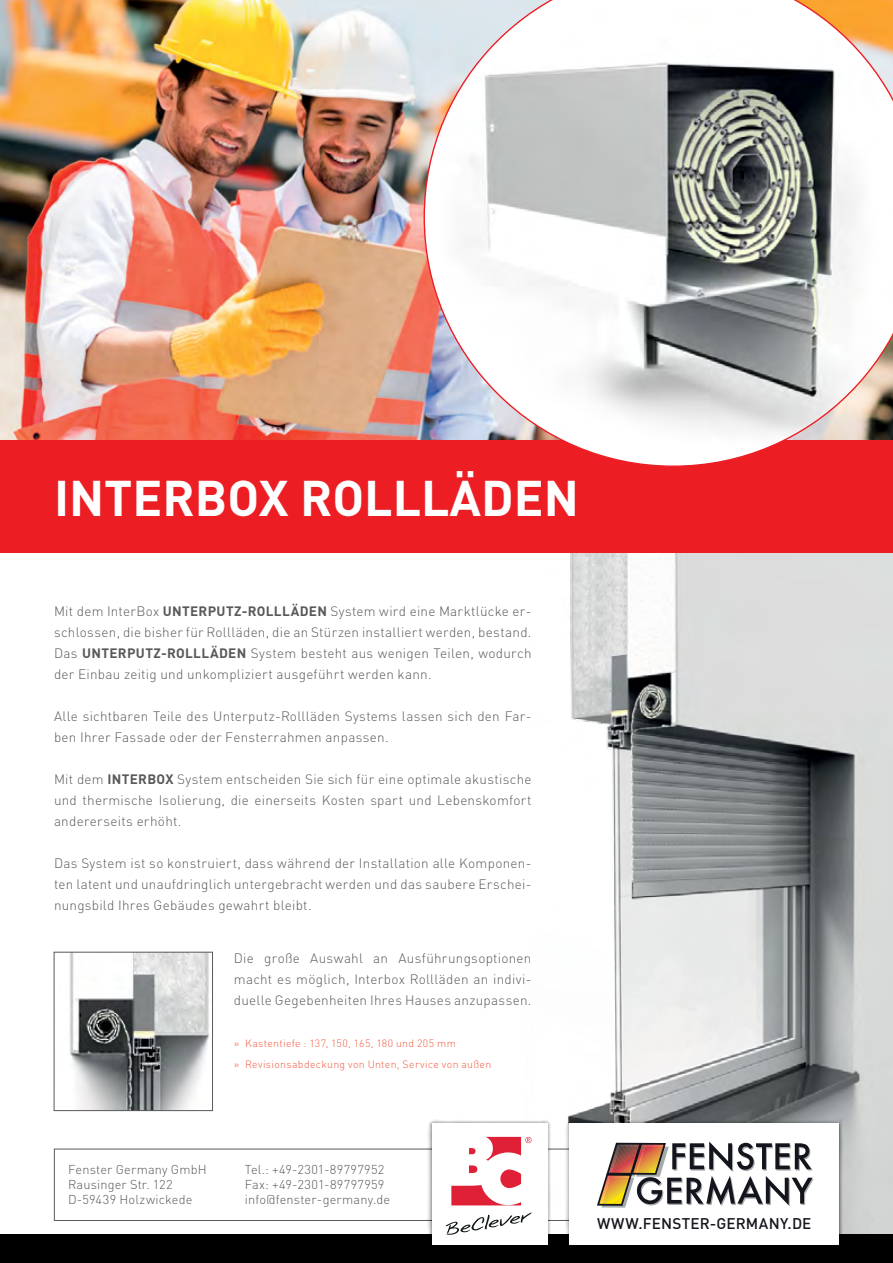
<style>
.page{position:relative;width:893px;height:1263px;background:#fff}
.page>*{position:absolute;margin:0;border:0;box-sizing:border-box;transform-origin:0 0}
.t1{font:700 49.5px "DIN";color:#fff}
.t2{font:500 15.3px "DIN";letter-spacing:.01em;color:#15151d}
.t3{font:300 13.5px/21px "DIN";letter-spacing:.02em;color:#58595b;text-align:justify}
.t4{font:700 13.5px "DIN";letter-spacing:.025em;color:#58595b}
.t5{font:300 12.75px/15.3px "DIN";letter-spacing:.015em;color:#58595b}
.t6{font:300 10.5px/21px "DIN";letter-spacing:.03em;color:#f15b40}
.s1{font-weight:700}
</style>
<div class="page">
<img style="left:551px;top:553px;width:342px;height:681px">
<div style="left:0;top:1234px;width:893px;height:29px;background:#000"></div>
<img style="left:0;top:0;width:424px;height:440px">
<div style="left:0;top:440px;width:893px;height:113px;background:#ed1d24"></div>
<svg style="left:424px;top:0;width:469px;height:466px"></svg>
<img style="left:69px;top:954px;width:141px;height:155px">
<div style="left:54px;top:952px;width:159px;height:159px;border:1px solid #58595b"></div>
<div style="left:54px;top:1149px;width:554px;height:72px;border:1px solid #58595b"></div>
<div style="left:565px;top:1119px;width:278px;height:130px;background:#000;opacity:.6"></div>
<div style="left:569px;top:1123px;width:270px;height:122px;background:#fff"></div>
<svg style="left:597px;top:1141px;width:217px;height:66px"></svg>
<div style="left:427px;top:1119px;width:124px;height:130px;background:#000;opacity:.6"></div>
<div style="left:432px;top:1123px;width:115px;height:122px;background:#fff"></div>
<svg style="left:451px;top:1137px;width:80px;height:68px"></svg>
<svg style="left:446px;top:1212px;width:85px;height:23px"></svg>
<h1 class="t1" style="left:54px;top:466px;width:526px">INTERBOX ROLLLÄDEN</h1>
<p class="t3" style="left:54px;top:601px;width:128px">Mit dem InterBox <span class="s1">UNTER</span></p>
<p class="t4" style="left:208px;top:602px;width:59px">PUTZ-ROLLLÄDEN</p>
<p class="t3" style="left:54px;top:601px;width:479px;text-indent:277px">System wird eine Marktlücke er&shy;schlossen, die bisher für Rollläden, die an Stürzen installiert werden, bestand.<br>Das <span class="s1">UNTER</span></p>
<p class="t4" style="left:127px;top:644px;width:59px">PUTZ-ROLLLÄDEN</p>
<p class="t3" style="left:54px;top:643px;width:479px;text-indent:197px">System besteht aus wenigen Teilen, wodurch der Einbau zeitig und unkompliziert ausgeführt werden kann.</p>
<p class="t3" style="left:54px;top:706px;width:479px">Alle sichtbaren Teile des Unterputz-Rollläden Systems lassen sich den Far&shy;ben Ihrer Fassade oder der Fensterrahmen anpassen.</p>
<p class="t3" style="left:54px;top:769px;width:68px">Mit dem <span class="s1">INTER</span></p>
<p class="t3" style="left:54px;top:769px;width:479px;text-indent:93px"><span class="s1">BOX</span> System entscheiden Sie sich für eine optimale akustische und thermische Isolierung, die einerseits Kosten spart und Lebenskomfort andererseits erhöht.</p>
<p class="t3" style="left:54px;top:853px;width:479px">Das System ist so konstruiert, dass während der Installation alle Komponen&shy;ten latent und unaufdringlich untergebracht werden und das saubere Erschei&shy;nungsbild Ihres Gebäudes gewahrt bleibt.</p>
<p class="t3" style="left:234px;top:947px;width:299px">Die große Auswahl an Ausführungsoptionen macht es möglich, Interbox Rollläden an indivi&shy;duelle Gegebenheiten Ihres Hauses anzupassen.</p>
<p class="t6" style="left:234px;top:1032px;width:259px">» Kastentiefe : 137, 150, 165, 180 und 205 mm<br>» Revisionsabdeckung von Unten, Service von außen</p>
<p class="t5" style="left:68px;top:1161px;width:140px">Fenster Germany GmbH<br>Rausinger Str. 122<br>D-59439 Holzwickede</p>
<p class="t5" style="left:245px;top:1161px;width:147px">Tel.: +49-2301-89797952<br>Fax: +49-2301-89797959 info@fenster-germany.de</p>
<p class="t2" style="left:597px;top:1214px;width:216px">WWW.FENSTER-GERMANY.DE</p>
</div>
